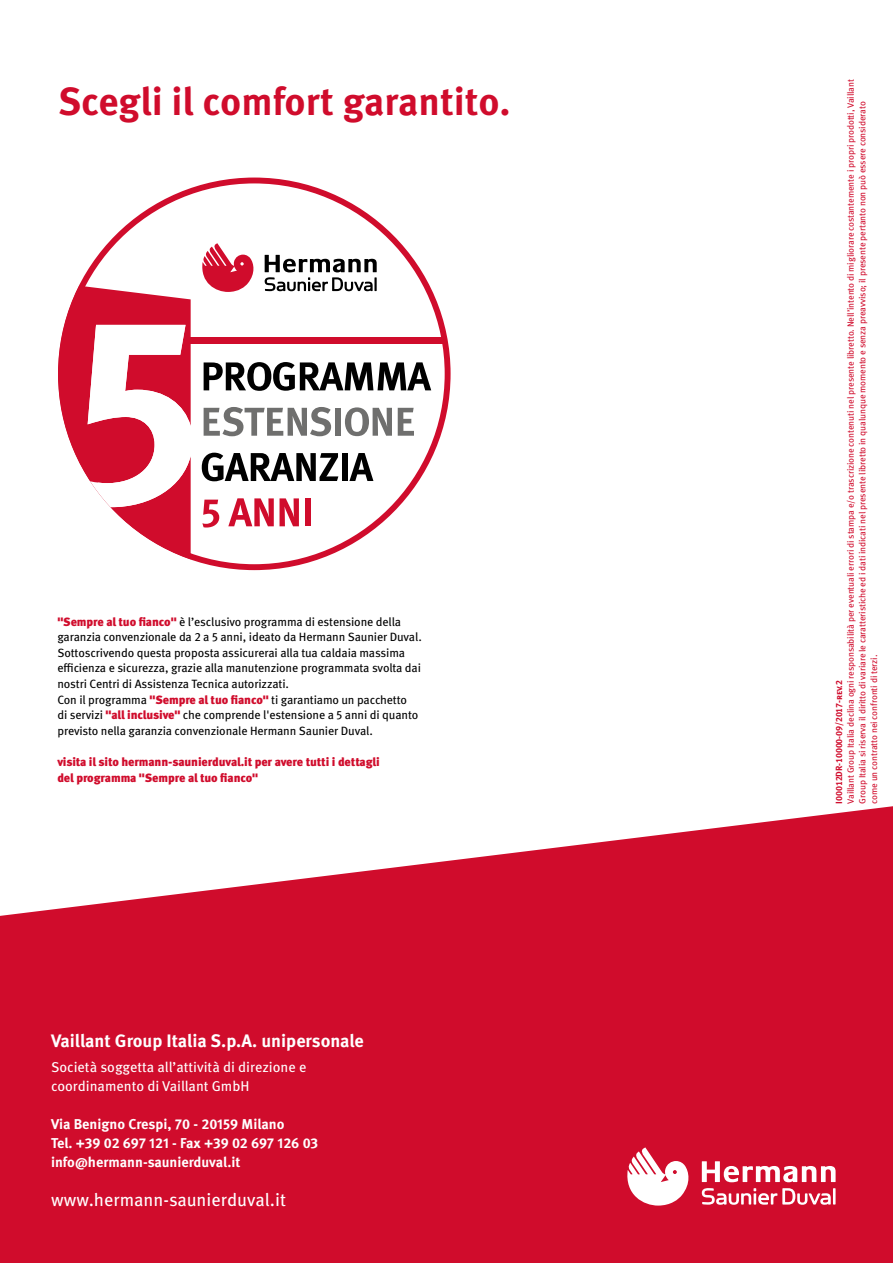
<style>
.page{position:relative;width:893px;height:1263px;background:#fff}
.page>*{position:absolute;margin:0;border:0;box-sizing:border-box;transform-origin:0 0}
.t1{font:700 39px "Meta Pro";color:#d00c2c}
.t2{font:700 18px "Meta Pro";color:#fff}
.t3{font:18px "Meta Pro";color:#fff}
.t4{font:700 14.25px/19.2px "Meta Pro";color:#fff}
.t5{font:14.25px/19.2px "Meta Pro";color:#fff}
.t6{font:12px/15.6px "Meta Pro";letter-spacing:-.01em;color:#000}
.t7{font:900 12px/15.6px "Meta Pro";letter-spacing:-.01em;color:#d00c2c}
.t8{font:9px/11.7px "Meta Pro";letter-spacing:-.01em;color:#d00c2c}
.t9{font:9px "Meta Bold LF Caps";letter-spacing:-.015em;color:#d00c2c}
.s1{font-weight:900;color:#d00c2c}
</style>
<div class="page">
<svg style="left:0;top:806px;width:893px;height:457px;background:#d52945"></svg>
<svg style="left:702px;top:1161px;width:134px;height:21px"></svg>
<hr style="left:833px;top:1188px;width:3px;height:16px;background:#fff">
<svg style="left:702px;top:1188px;width:129px;height:17px"></svg>
<svg style="left:624px;top:1147px;width:67px;height:58px"></svg>
<svg style="left:78px;top:178px;width:373px;height:392px"></svg>
<svg style="left:204px;top:362px;width:227px;height:29px"></svg>
<svg style="left:204px;top:407px;width:127px;height:29px"></svg>
<div style="left:335px;top:408px;width:6px;height:28px;background:#6f6f6e"></div>
<svg style="left:345px;top:407px;width:47px;height:29px"></svg>
<svg style="left:398px;top:408px;width:16px;height:28px"></svg>
<svg style="left:202px;top:453px;width:136px;height:28px"></svg>
<div style="left:342px;top:453px;width:5px;height:28px;background:#000"></div>
<svg style="left:349px;top:453px;width:24px;height:28px"></svg>
<svg style="left:202px;top:500px;width:17px;height:27px"></svg>
<svg style="left:228px;top:498px;width:46px;height:28px"></svg>
<svg style="left:280px;top:498px;width:19px;height:28px"></svg>
<div style="left:305px;top:498px;width:5px;height:28px;background:#d00c2c"></div>
<div style="left:190px;top:338px;width:255px;height:6px;background:#d00c2c"></div>
<svg style="left:265px;top:255px;width:112px;height:36px"></svg>
<svg style="left:200px;top:243px;width:56px;height:49px"></svg>
<svg style="left:58px;top:286px;width:135px;height:273px"></svg>
<h1 class="t1" style="left:58px;top:77px;width:454px">Scegli il comfort garantito.</h1>
<p class="t6" style="left:57px;top:614px;width:366px"><span class="s1">"Sempre al tuo fianco"</span> è l’esclusivo programma di estensione della garanzia convenzionale da 2 a 5 anni, ideato da Hermann Saunier Duval.<br>Sottoscrivendo questa proposta assicurerai alla tua caldaia massima efficienza e sicurezza, grazie alla manutenzione programmata svolta dai nostri Centri di Assistenza Tecnica autorizzati.<br>Con il programma <span class="s1">"Sempre al tuo fianco"</span> ti garantiamo un pacchetto<br>di servizi <span class="s1">"all inclusive"</span> che comprende l'estensione a 5 anni di quanto previsto nella garanzia convenzionale Hermann Saunier Duval.</p>
<p class="t7" style="left:57px;top:753px;width:324px">visita il sito hermann-saunierduval.it per avere tutti i dettagli del programma "Sempre al tuo fianco"</p>
<h2 class="t2" style="left:51px;top:1030px;width:314px">Vaillant Group Italia S.p.A. unipersonale</h2>
<p class="t5" style="left:51px;top:1057px;width:257px">Società soggetta all’attività di direzione e coordinamento di Vaillant GmbH</p>
<p class="t4" style="left:51px;top:1115px;width:269px">Via Benigno Crespi, 70 - 20159 Milano<br>Tel. +39 02 697 121 - Fax +39 02 697 126 03 info@hermann-saunierduval.it</p>
<h2 class="t3" style="left:51px;top:1188px;width:236px">www.hermann-saunierduval.it</h2>
<p class="t8" style="left:845px;top:804px;width:726px;rotate:-90deg">Vaillant Group Italia declina ogni responsabilità per eventuali errori di stampa e/o trascrizione contenuti nel presente libretto. Nell’intento di migliorare costantemente i propri prodotti, Vaillant<br>Group Italia si riserva il diritto di variare le caratteristiche ed i dati indicati nel presente libretto in qualunque momento e senza preavviso; il presente pertanto non può essere considerato come un contratto nei confronti di terzi.</p>
<p class="t9" style="left:834px;top:804px;width:125px;rotate:-90deg">I00012DR-10000-09/2017-rev.2</p>
</div>
